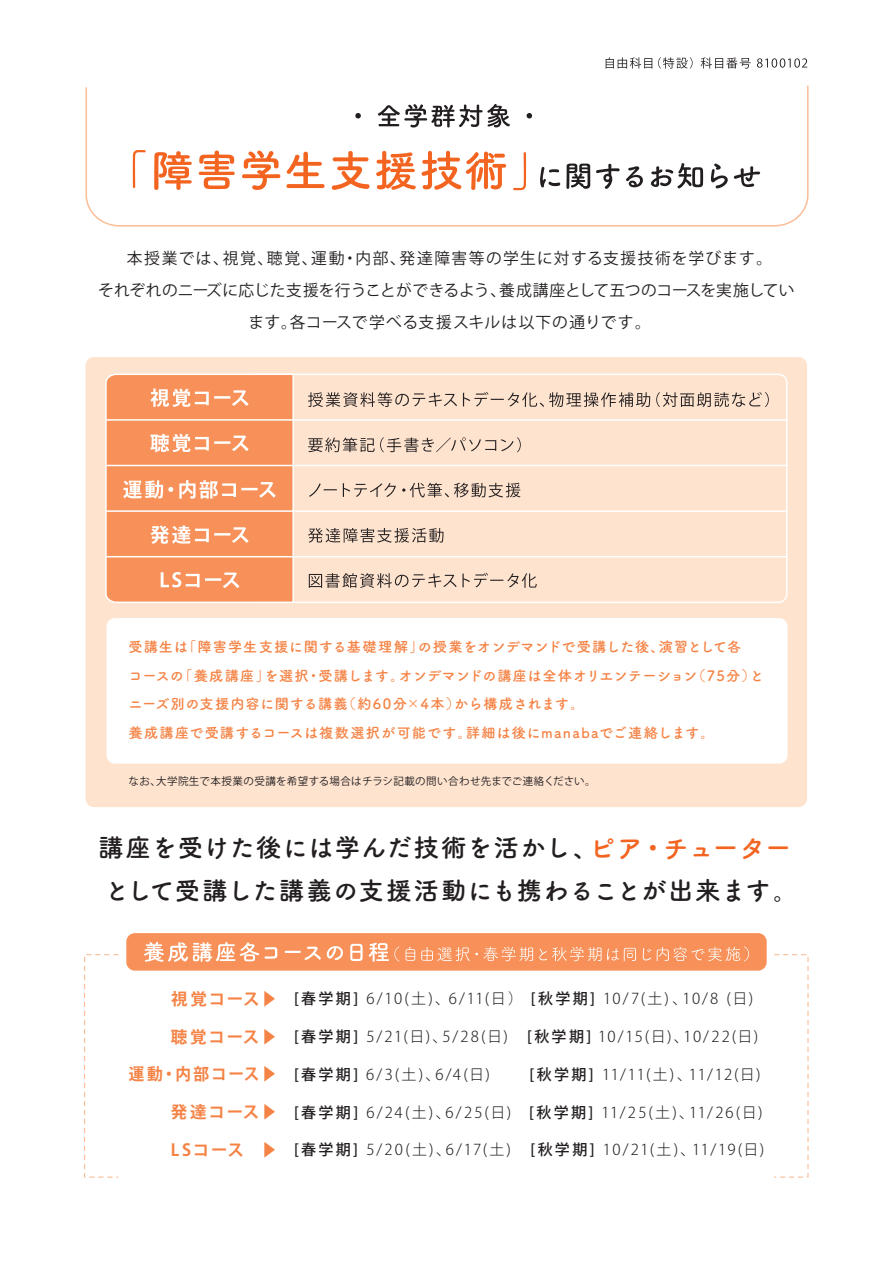
<style>
.page{position:relative;width:893px;height:1263px;background:#fff}
.page>*{position:absolute;margin:0;border:0;box-sizing:border-box;transform-origin:0 0}
.t1{font:700 25.5px/42.8px "Tsuku A Rd Gothic";letter-spacing:.02em;color:#231f20}
.t2{font:700 16.5px "Koz Go Pr 6 N";letter-spacing:.11em;color:#f58345}
.t3{font:700 16.5px "Koz Go Pr 6 N";letter-spacing:.11em;color:#f58345;scale:.95 1}
.t4{font:15.75px/32px "Koz Go Pr 6 N";letter-spacing:.035em;color:#231f20;text-align:center}
.t5{font:300 15px "Koz Go Pr 6 N";letter-spacing:.095em;color:#231f20}
.t6{font:300 15px "Koz Go Pr 6 N";letter-spacing:.115em;color:#231f20}
.t7{font:700 14.25px/28.5px "Tsuku A Rd Gothic";letter-spacing:.045em;color:#f58345}
.t8{font:10.5px "Koz Go Pr 6 N";letter-spacing:.045em;color:#231f20}
.s1{font-size:27px;color:#f36421}
.s2{font-weight:400}
.s3{font-weight:500}
</style>
<div class="page">
<div style="left:85px;top:357px;width:722px;height:450px;background:#fee3cf;border-radius:9px"></div>
<div style="left:106px;top:618px;width:681px;height:146px;background:#fff;border-radius:9px"></div>
<svg style="left:606px;top:57px;width:46px;height:12px"></svg>
<svg style="left:658px;top:57px;width:35px;height:12px"></svg>
<svg style="left:701px;top:57px;width:50px;height:12px"></svg>
<svg style="left:757px;top:58px;width:50px;height:10px"></svg>
<svg style="left:85px;top:85px;width:724px;height:142px"></svg>
<div style="left:126px;top:933px;width:641px;height:38px;background:#f79159;border-radius:9px"></div>
<svg style="left:144px;top:942px;width:133px;height:20px"></svg>
<svg style="left:285px;top:946px;width:58px;height:15px"></svg>
<svg style="left:350px;top:944px;width:13px;height:17px"></svg>
<svg style="left:369px;top:943px;width:30px;height:19px"></svg>
<svg style="left:406px;top:947px;width:9px;height:14px"></svg>
<svg style="left:421px;top:947px;width:112px;height:14px"></svg>
<svg style="left:539px;top:947px;width:97px;height:14px"></svg>
<svg style="left:643px;top:948px;width:8px;height:12px"></svg>
<svg style="left:657px;top:946px;width:92px;height:15px"></svg>
<div style="left:84px;top:954px;width:35px;height:224px;border:1px dashed #fabd96"></div>
<div style="left:774px;top:954px;width:35px;height:224px;border:1px dashed #fabd96"></div>
<svg style="left:295px;top:373px;width:493px;height:230px"></svg>
<svg style="left:105px;top:373px;width:190px;height:230px;background:#f79d6c"></svg>
<hr style="left:106px;top:419px;width:681px;height:2px;background:#fff">
<hr style="left:106px;top:465px;width:681px;height:1px;background:#fff">
<hr style="left:106px;top:510px;width:681px;height:2px;background:#fff">
<hr style="left:106px;top:556px;width:681px;height:1px;background:#fff">
<p class="t4" style="left:98px;top:243px;width:698px">本授業では、視覚、聴覚、運動・内部、発達障害等の学生に対する支援技術を学びます。<br>それぞれのニーズに応じた支援を行うことができるよう、養成講座として五つのコースを実施しています。各コースで学べる支援スキルは以下の通りです。</p>
<p class="t7" style="left:128px;top:632px;width:637px">受講生は「障害学生支援に関する基礎理解」の授業をオンデマンドで受講した後、演習として各<br>コースの「養成講座」を選択・受講します。オンデマンドの講座は全体オリエンテーション（75分）とニーズ別の支援内容に関する講義（約60分×4本）から構成されます。<br>養成講座で受講するコースは複数選択が可能です。詳細は後にmanabaでご連絡します。</p>
<p class="t8" style="left:128px;top:775px;width:469px">なお、大学院生で本授業の受講を希望する場合はチラシ記載の問い合わせ先までご連絡ください。</p>
<h1 class="t1" style="left:98px;top:825px;width:702px">講座を受けた後には学んだ技術を活かし、<span class="s1">ピア・チューター</span>として受講した講義の支援活動にも携わることが出来ます。</h1>
<p class="t2" style="left:171px;top:989px;width:107px">視覚コース<span class="s2">▶</span></p>
<p class="t2" style="left:171px;top:1027px;width:108px">聴覚コース<span class="s2">▶</span></p>
<p class="t3" style="left:129px;top:1065px;width:157px">運動・内部コース<span class="s2">▶</span></p>
<p class="t2" style="left:171px;top:1103px;width:108px">発達コース<span class="s2">▶</span></p>
<p class="t2" style="left:171px;top:1141px;width:108px">LSコース <span class="s2">▶</span></p>
<p class="t5" style="left:294px;top:990px;width:461px"><span class="s3">[春学期]</span> 6/10(土)、6/11(日） <span class="s3">[秋学期]</span> 10/7(土)、10/8 (日)</p>
<p class="t5" style="left:294px;top:1028px;width:215px"><span class="s3">[春学期]</span> 5/21(日)、5/28(日)</p>
<p class="t5" style="left:527px;top:1028px;width:233px"><span class="s3">[秋学期]</span> 10/15(日)、10/22(日)</p>
<p class="t5" style="left:294px;top:1066px;width:197px"><span class="s3">[春学期]</span> 6/3(土)、6/4(日)</p>
<p class="t5" style="left:530px;top:1066px;width:233px"><span class="s3">[秋学期]</span> 11/11(土)、11/12(日)</p>
<p class="t6" style="left:294px;top:1103px;width:470px"><span class="s3">[春学期]</span> 6/24(土)、6/25(日) <span class="s3">[秋学期]</span> 11/25(土)、11/26(日)</p>
<p class="t5" style="left:294px;top:1141px;width:218px"><span class="s3">[春学期]</span> 5/20(土)、6/17(土)</p>
<p class="t5" style="left:530px;top:1141px;width:236px"><span class="s3">[秋学期]</span> 10/21(土)、11/19(日)</p>
</div>
